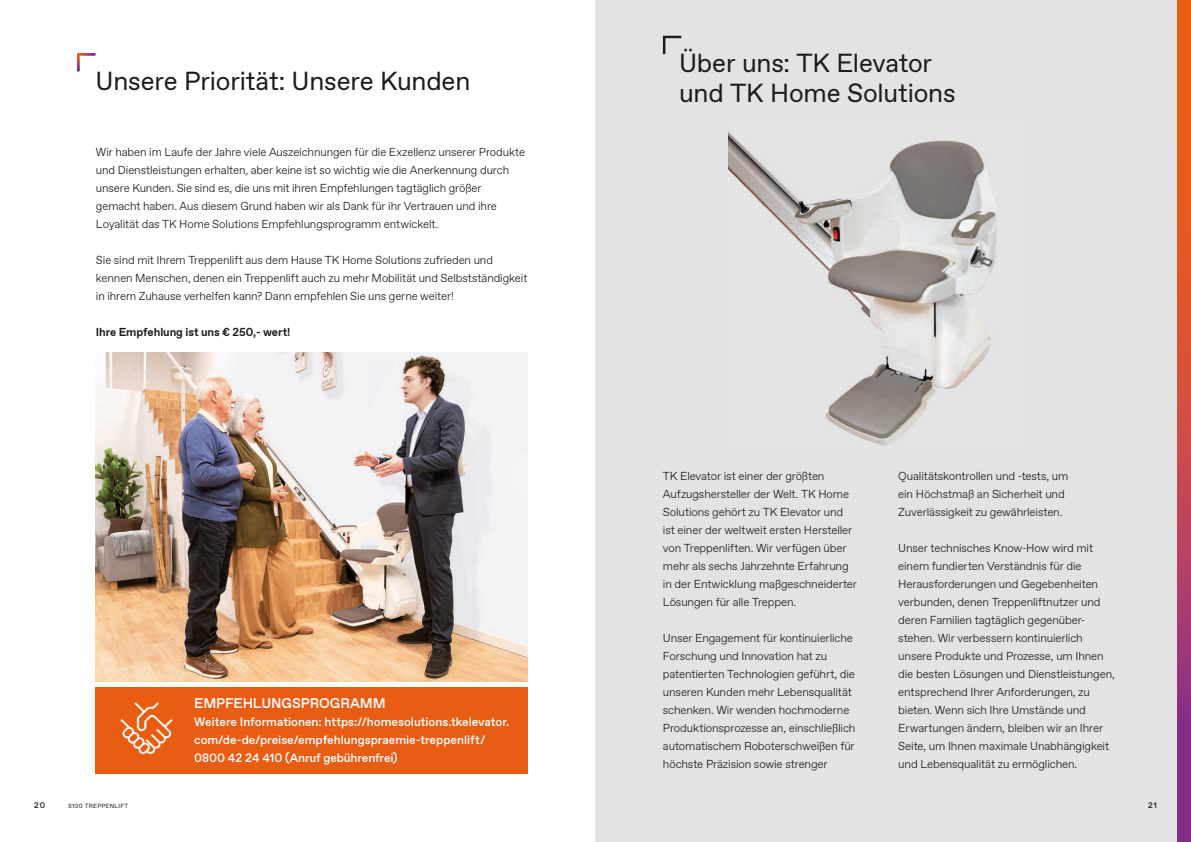
<style>
.page{position:relative;width:1191px;height:842px;background:#fff}
.page>*{position:absolute;margin:0;border:0;box-sizing:border-box;transform-origin:0 0}
.t1{font:26px/30px "TKE Type";letter-spacing:-.005em;color:#1c1c1b}
.t2{font:500 14px "TKE Type";letter-spacing:-.005em;color:#fff}
.t3{font:500 12px/18px "TKE Type";color:#fff}
.t4{font:300 11.5px/18px "TKE Type";letter-spacing:-.01em;color:#1c1c1b}
.t5{font:700 11.5px "TKE Type";letter-spacing:-.005em;color:#1c1c1b}
.t6{font:500 8px "TKE Type";color:#1c1c1b}
.t7{font:6px "TKE Type";letter-spacing:.05em;color:#1c1c1b}
</style>
<div class="page">
<img style="left:95px;top:353px;width:432px;height:329px">
<div style="left:95px;top:687px;width:432px;height:87px;background:#e95c13"></div>
<div style="left:595px;top:0;width:596px;height:842px;background:#e4e3e4"></div>
<img style="left:728px;top:132px;width:269px;height:314px">
<svg style="left:662px;top:35px;width:20px;height:20px"></svg>
<svg style="left:1177px;top:0;width:14px;height:842px"></svg>
<img style="left:120px;top:702px;width:53px;height:53px">
<h1 class="t1" style="left:95px;top:67px;width:376px">Unsere Priorität: Unsere Kunden</h1>
<p class="t4" style="left:96px;top:143px;width:431px">Wir haben im Laufe der Jahre viele Auszeichnungen für die Exzellenz unserer Produkte und Dienstleistungen erhalten, aber keine ist so wichtig wie die Anerkennung durch unsere Kunden. Sie sind es, die uns mit ihren Empfehlungen tagtäglich größer gemacht haben. Aus diesem Grund haben wir als Dank für ihr Vertrauen und ihre Loyalität das TK Home Solutions Empfehlungsprogramm entwickelt.</p>
<p class="t4" style="left:96px;top:251px;width:433px">Sie sind mit Ihrem Treppenlift aus dem Hause TK Home Solutions zufrieden und kennen Menschen, denen ein Treppenlift auch zu mehr Mobilität und Selbstständigkeit in ihrem Zuhause verhelfen kann? Dann empfehlen Sie uns gerne weiter!</p>
<p class="t5" style="left:96px;top:325px;width:196px">Ihre Empfehlung ist uns € 250,- wert!</p>
<p class="t2" style="left:194px;top:695px;width:193px">EMPFEHLUNGSPROGRAMM</p>
<p class="t3" style="left:194px;top:713px;width:317px">Weitere Informationen: https://homesolutions.tkelevator. com/de-de/preise/empfehlungspraemie-treppenlift/<br>0800 42 24 410 (Anruf gebührenfrei)</p>
<h1 class="t1" style="left:679px;top:49px;width:278px">Über uns: TK Elevator und TK Home Solutions</h1>
<p class="t4" style="left:663px;top:467px;width:196px">TK Elevator ist einer der größten Aufzugshersteller der Welt. TK Home Solutions gehört zu TK Elevator und ist einer der weltweit ersten Hersteller von Treppenliften. Wir verfügen über mehr als sechs Jahrzehnte Erfahrung in der Entwicklung maßgeschneiderter Lösungen für alle Treppen.</p>
<p class="t4" style="left:663px;top:629px;width:194px">Unser Engagement für kontinuierliche Forschung und Innovation hat zu patentierten Technologien geführt, die unseren Kunden mehr Lebensqualität schenken. Wir wenden hochmoderne Produktionsprozesse an, einschließlich automatischem Roboterschweißen für höchste Präzision sowie strenger</p>
<p class="t4" style="left:898px;top:467px;width:172px">Qualitätskontrollen und -tests, um ein Höchstmaß an Sicherheit und<br>Zuverlässigkeit zu gewährleisten.</p>
<p class="t4" style="left:898px;top:539px;width:218px">Unser technisches Know-How wird mit einem fundierten Verständnis für die Herausforderungen und Gegebenheiten verbunden, denen Treppenliftnutzer und deren Familien tagtäglich gegenüber&shy;stehen. Wir verbessern kontinuierlich unsere Produkte und Prozesse, um Ihnen die besten Lösungen und Dienstleistungen, entsprechend Ihrer Anforderungen, zu bieten. Wenn sich Ihre Umstände und Erwartungen ändern, bleiben wir an Ihrer Seite, um Ihnen maximale Unabhängigkeit und Lebensqualität zu ermöglichen.</p>
<p class="t6" style="left:34px;top:800px;width:13px">20</p>
<p class="t7" style="left:68px;top:802px;width:62px">S100 TREPPENLIFT</p>
<p class="t6" style="left:1148px;top:800px;width:10px">21</p>
</div>
